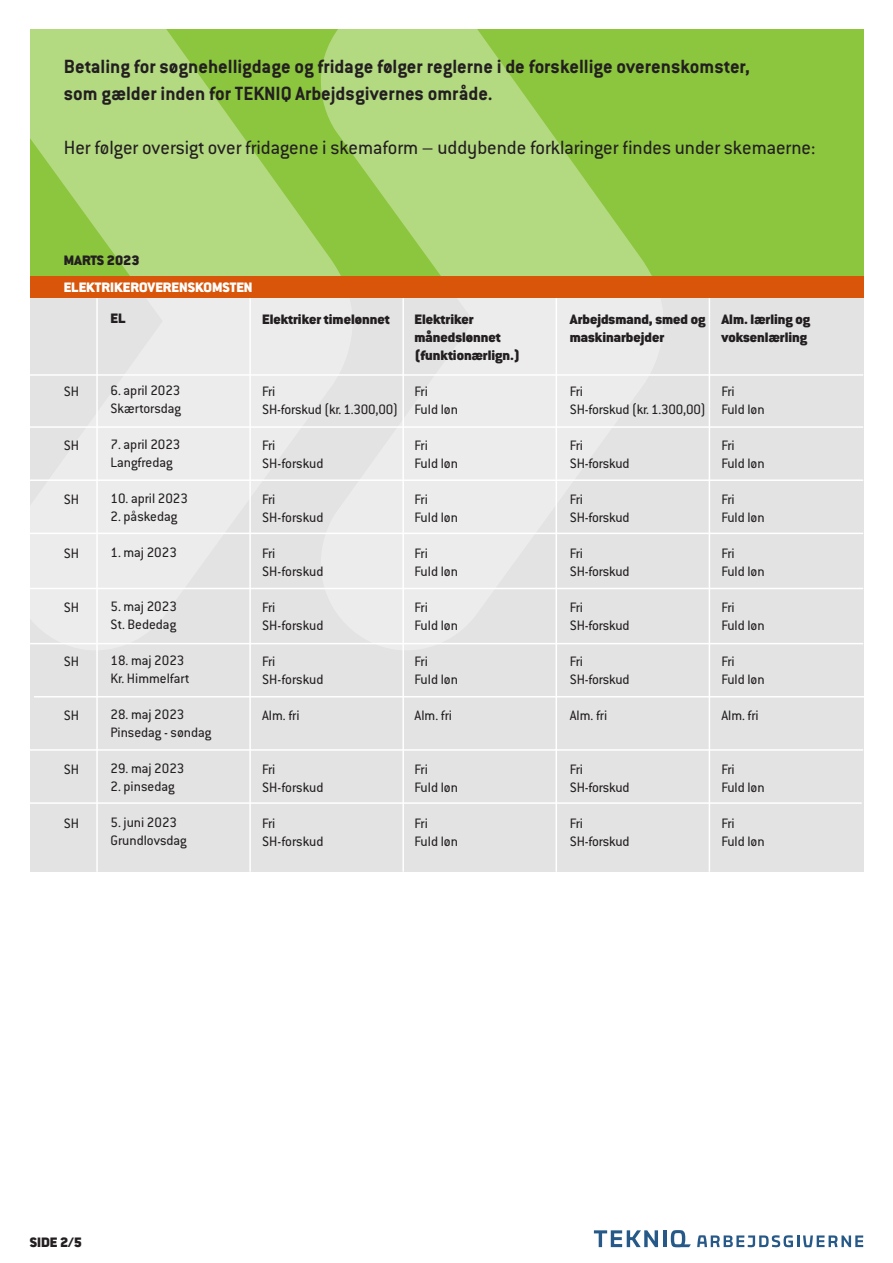
<style>
.page{position:relative;width:893px;height:1263px;background:#fff}
.page>*{position:absolute;margin:0;border:0;box-sizing:border-box;transform-origin:0 0}
.t1{font:700 21px/27px "Conduit ITC Std";color:#231f20}
.t2{font:21px "Conduit ITC Std";color:#231f20}
.t3{font:15px "Conduit ITC Std";color:#231f20}
.t4{font:900 15px/18px "Conduit ITC Std";color:#231f20}
.t5{font:900 15px "Conduit ITC Std";color:#fff}
</style>
<div class="page">
<div style="left:30px;top:276px;width:833px;height:596px;background:#e3e3e3"></div>
<div style="left:30px;top:30px;width:833px;height:246px;background:#8bc63e"></div>
<svg style="left:30px;top:29px;width:633px;height:621px"></svg>
<hr style="left:709px;top:298px;width:1px;height:574px;background:#fff">
<hr style="left:556px;top:298px;width:1px;height:574px;background:#fff">
<hr style="left:402px;top:298px;width:2px;height:574px;background:#fff">
<hr style="left:249px;top:298px;width:2px;height:574px;background:#fff">
<hr style="left:96px;top:298px;width:2px;height:574px;background:#fff">
<hr style="left:30px;top:374px;width:833px;height:2px;background:#fff">
<hr style="left:30px;top:426px;width:833px;height:2px;background:#fff">
<hr style="left:30px;top:479px;width:833px;height:2px;background:#fff">
<hr style="left:30px;top:533px;width:833px;height:1px;background:#fff">
<hr style="left:30px;top:588px;width:833px;height:1px;background:#fff">
<hr style="left:30px;top:643px;width:833px;height:1px;background:#fff">
<hr style="left:34px;top:696px;width:833px;height:1px;background:#fff">
<hr style="left:30px;top:749px;width:833px;height:2px;background:#fff">
<hr style="left:28px;top:802px;width:834px;height:2px;background:#fff">
<svg style="left:697px;top:1235px;width:166px;height:12px"></svg>
<svg style="left:671px;top:1230px;width:20px;height:17px"></svg>
<svg style="left:594px;top:1230px;width:64px;height:17px"></svg>
<hr style="left:663px;top:1230px;width:3px;height:17px;background:#265988">
<div style="left:30px;top:276px;width:833px;height:22px;background:#d85509"></div>
<p class="t1" style="left:64px;top:52px;width:688px">Betaling for søgnehelligdage og fridage følger reglerne i de forskellige overenskomster, som gælder inden for TEKNIQ Arbejdsgivernes område.</p>
<p class="t2" style="left:64px;top:135px;width:753px">Her følger oversigt over fridagene i skemaform – uddybende forklaringer findes under skemaerne:</p>
<p class="t4" style="left:64px;top:251px;width:77px">MARTS 2023</p>
<p class="t5" style="left:64px;top:279px;width:190px">ELEKTRIKEROVERENSKOMSTEN</p>
<p class="t4" style="left:111px;top:310px;width:16px">EL</p>
<p class="t4" style="left:262px;top:310px;width:129px">Elektriker timelønnet</p>
<p class="t3" style="left:64px;top:382px;width:17px">SH</p>
<p class="t3" style="left:64px;top:436px;width:17px">SH</p>
<p class="t3" style="left:64px;top:490px;width:17px">SH</p>
<p class="t3" style="left:64px;top:544px;width:17px">SH</p>
<p class="t3" style="left:64px;top:598px;width:17px">SH</p>
<p class="t3" style="left:64px;top:652px;width:17px">SH</p>
<p class="t3" style="left:64px;top:706px;width:17px">SH</p>
<p class="t3" style="left:64px;top:760px;width:17px">SH</p>
<p class="t3" style="left:64px;top:814px;width:17px">SH</p>
<p class="t3" style="left:111px;top:382px;width:71px">6. april 2023</p>
<p class="t3" style="left:111px;top:400px;width:72px">Skærtorsdag</p>
<p class="t3" style="left:111px;top:436px;width:71px">7. april 2023</p>
<p class="t3" style="left:111px;top:454px;width:64px">Langfredag</p>
<p class="t3" style="left:111px;top:490px;width:79px">10. april 2023</p>
<p class="t3" style="left:111px;top:508px;width:68px">2. påskedag</p>
<p class="t3" style="left:111px;top:544px;width:68px">1. maj 2023</p>
<p class="t3" style="left:111px;top:598px;width:68px">5. maj 2023</p>
<p class="t3" style="left:111px;top:616px;width:67px">St. Bededag</p>
<p class="t3" style="left:111px;top:652px;width:75px">18. maj 2023</p>
<p class="t3" style="left:111px;top:670px;width:80px">Kr. Himmelfart</p>
<p class="t3" style="left:111px;top:706px;width:75px">28. maj 2023</p>
<p class="t3" style="left:111px;top:724px;width:102px">Pinsedag - søndag</p>
<p class="t3" style="left:111px;top:760px;width:75px">29. maj 2023</p>
<p class="t3" style="left:111px;top:778px;width:66px">2. pinsedag</p>
<p class="t3" style="left:111px;top:814px;width:68px">5. juni 2023</p>
<p class="t3" style="left:111px;top:832px;width:78px">Grundlovsdag</p>
<p class="t3" style="left:262px;top:382px;width:15px">Fri</p>
<p class="t3" style="left:262px;top:400px;width:138px">SH-forskud (kr. 1.300,00)</p>
<p class="t3" style="left:262px;top:436px;width:15px">Fri</p>
<p class="t3" style="left:262px;top:454px;width:63px">SH-forskud</p>
<p class="t3" style="left:262px;top:490px;width:15px">Fri</p>
<p class="t3" style="left:262px;top:508px;width:63px">SH-forskud</p>
<p class="t3" style="left:262px;top:544px;width:15px">Fri</p>
<p class="t3" style="left:262px;top:562px;width:63px">SH-forskud</p>
<p class="t3" style="left:262px;top:598px;width:15px">Fri</p>
<p class="t3" style="left:262px;top:616px;width:63px">SH-forskud</p>
<p class="t3" style="left:262px;top:652px;width:15px">Fri</p>
<p class="t3" style="left:262px;top:670px;width:63px">SH-forskud</p>
<p class="t3" style="left:262px;top:706px;width:39px">Alm. fri</p>
<p class="t3" style="left:262px;top:760px;width:15px">Fri</p>
<p class="t3" style="left:262px;top:778px;width:63px">SH-forskud</p>
<p class="t3" style="left:262px;top:814px;width:15px">Fri</p>
<p class="t3" style="left:262px;top:832px;width:63px">SH-forskud</p>
<p class="t4" style="left:415px;top:310px;width:107px">Elektriker månedslønnet (funktionærlign.)</p>
<p class="t3" style="left:415px;top:382px;width:15px">Fri</p>
<p class="t3" style="left:415px;top:400px;width:45px">Fuld løn</p>
<p class="t3" style="left:415px;top:436px;width:15px">Fri</p>
<p class="t3" style="left:415px;top:454px;width:45px">Fuld løn</p>
<p class="t3" style="left:415px;top:490px;width:15px">Fri</p>
<p class="t3" style="left:415px;top:508px;width:45px">Fuld løn</p>
<p class="t3" style="left:415px;top:544px;width:15px">Fri</p>
<p class="t3" style="left:415px;top:562px;width:45px">Fuld løn</p>
<p class="t3" style="left:415px;top:598px;width:15px">Fri</p>
<p class="t3" style="left:415px;top:616px;width:45px">Fuld løn</p>
<p class="t3" style="left:415px;top:652px;width:15px">Fri</p>
<p class="t3" style="left:415px;top:670px;width:45px">Fuld løn</p>
<p class="t3" style="left:415px;top:706px;width:39px">Alm. fri</p>
<p class="t3" style="left:415px;top:760px;width:15px">Fri</p>
<p class="t3" style="left:415px;top:778px;width:45px">Fuld løn</p>
<p class="t3" style="left:415px;top:814px;width:15px">Fri</p>
<p class="t3" style="left:415px;top:832px;width:45px">Fuld løn</p>
<p class="t4" style="left:570px;top:310px;width:137px">Arbejdsmand, smed og maskinarbejder</p>
<p class="t4" style="left:721px;top:310px;width:90px">Alm. lærling og voksenlærling</p>
<p class="t3" style="left:570px;top:382px;width:15px">Fri</p>
<p class="t3" style="left:570px;top:400px;width:138px">SH-forskud (kr. 1.300,00)</p>
<p class="t3" style="left:570px;top:436px;width:15px">Fri</p>
<p class="t3" style="left:570px;top:454px;width:61px">SH-forskud</p>
<p class="t3" style="left:570px;top:490px;width:15px">Fri</p>
<p class="t3" style="left:570px;top:508px;width:61px">SH-forskud</p>
<p class="t3" style="left:570px;top:544px;width:15px">Fri</p>
<p class="t3" style="left:570px;top:562px;width:61px">SH-forskud</p>
<p class="t3" style="left:570px;top:598px;width:15px">Fri</p>
<p class="t3" style="left:570px;top:616px;width:61px">SH-forskud</p>
<p class="t3" style="left:570px;top:652px;width:15px">Fri</p>
<p class="t3" style="left:570px;top:670px;width:61px">SH-forskud</p>
<p class="t3" style="left:570px;top:706px;width:39px">Alm. fri</p>
<p class="t3" style="left:721px;top:382px;width:15px">Fri</p>
<p class="t3" style="left:721px;top:400px;width:45px">Fuld løn</p>
<p class="t3" style="left:721px;top:436px;width:15px">Fri</p>
<p class="t3" style="left:721px;top:454px;width:45px">Fuld løn</p>
<p class="t3" style="left:721px;top:490px;width:15px">Fri</p>
<p class="t3" style="left:721px;top:508px;width:45px">Fuld løn</p>
<p class="t3" style="left:721px;top:544px;width:15px">Fri</p>
<p class="t3" style="left:721px;top:562px;width:45px">Fuld løn</p>
<p class="t3" style="left:721px;top:598px;width:15px">Fri</p>
<p class="t3" style="left:721px;top:616px;width:45px">Fuld løn</p>
<p class="t3" style="left:721px;top:652px;width:15px">Fri</p>
<p class="t3" style="left:721px;top:670px;width:45px">Fuld løn</p>
<p class="t3" style="left:721px;top:706px;width:39px">Alm. fri</p>
<p class="t3" style="left:570px;top:760px;width:15px">Fri</p>
<p class="t3" style="left:570px;top:778px;width:61px">SH-forskud</p>
<p class="t3" style="left:570px;top:814px;width:15px">Fri</p>
<p class="t3" style="left:570px;top:832px;width:61px">SH-forskud</p>
<p class="t3" style="left:721px;top:760px;width:15px">Fri</p>
<p class="t3" style="left:721px;top:778px;width:45px">Fuld løn</p>
<p class="t3" style="left:721px;top:814px;width:15px">Fri</p>
<p class="t3" style="left:721px;top:832px;width:45px">Fuld løn</p>
<p class="t4" style="left:30px;top:1233px;width:54px">SIDE 2/5</p>
</div>
